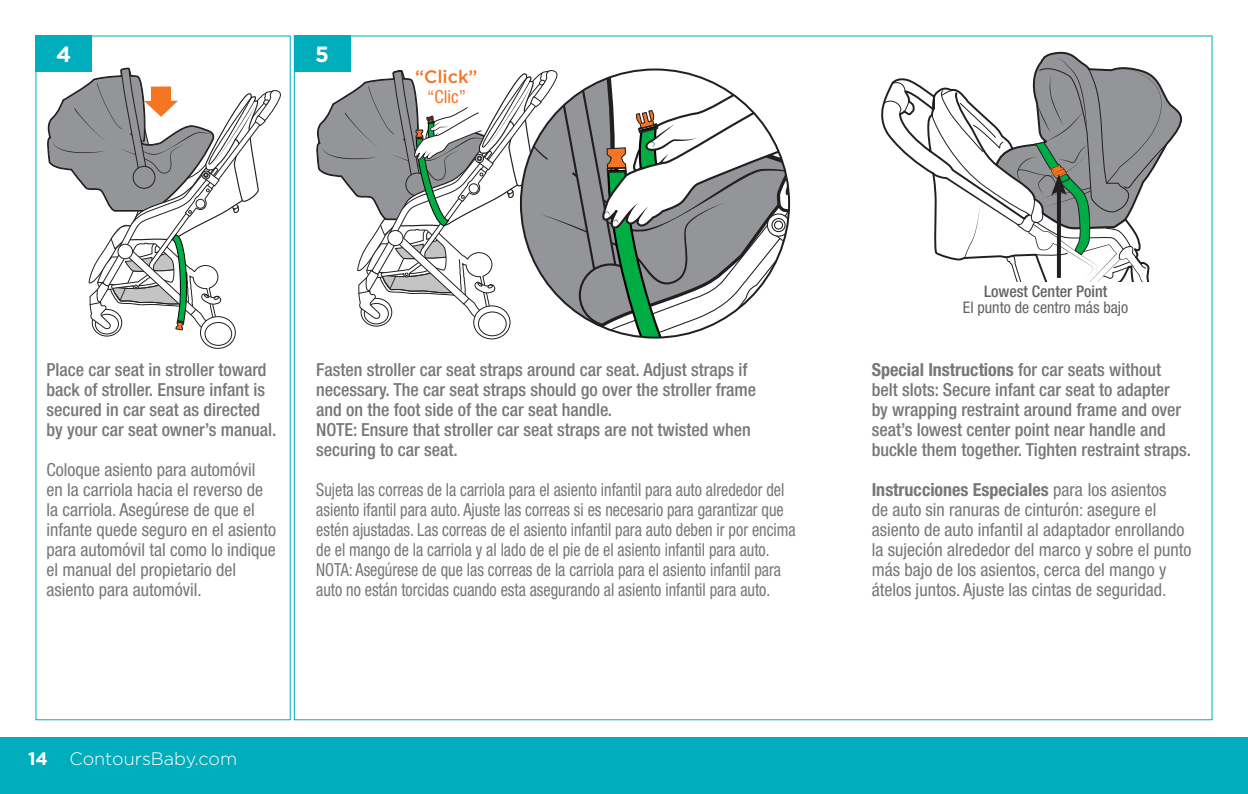
<style>
.page{position:relative;width:1248px;height:794px;background:#fff}
.page>*{position:absolute;margin:0;border:0;box-sizing:border-box;transform-origin:0 0}
.t1{font:700 22px "Gotham";color:#fff}
.t2{font:500 condensed 18px/20px "Helvetica Neue";color:#77777a}
.t3{font:condensed 18px/20px "Helvetica Neue";color:#77777a}
.t4{font:condensed 18px/20px "Helvetica Neue";color:#77777a;scale:.9 1}
.t5{font:300 18px "Gotham";color:#fff}
.t6{font:500 18px "Gotham";color:#f57523}
.t7{font:condensed 18px "Helvetica Neue";color:#f57523}
.t8{font:condensed 16px "Helvetica Neue";color:#636366}
.t9{font:500 condensed 16px "Helvetica Neue";color:#636366}
.s1{font-weight:700}
</style>
<div class="page">
<hr style="left:1247px;top:737px;width:1px;height:57px;background:#00adbc">
<div style="left:0;top:737px;width:1247px;height:57px;background:#00adbc"></div>
<div style="left:35px;top:35px;width:57px;height:37px;background:#00adbc"></div>
<svg style="left:92px;top:309px;width:30px;height:27px"></svg>
<div style="left:92px;top:309px;width:30px;height:27px;border:1px solid #231f20;border-radius:50%"></div>
<svg style="left:95px;top:314px;width:23px;height:20px"></svg>
<div style="left:95px;top:314px;width:24px;height:20px;border:1px solid #231f20;border-radius:50%"></div>
<svg style="left:200px;top:317px;width:35px;height:31px"></svg>
<div style="left:200px;top:316px;width:35px;height:32px;border:1px solid #231f20;border-radius:50%"></div>
<div style="left:205px;top:322px;width:27px;height:23px;background:#fff;border-radius:50%"></div>
<div style="left:205px;top:322px;width:27px;height:23px;border:1px solid #231f20;border-radius:50%"></div>
<svg style="left:47px;top:67px;width:234px;height:264px"></svg>
<div style="left:294px;top:35px;width:56px;height:37px;background:#00adbc"></div>
<div style="left:473px;top:306px;width:37px;height:33px;border:1px solid #231f20;border-radius:50%"></div>
<svg style="left:316px;top:69px;width:473px;height:268px"></svg>
<svg style="left:881px;top:78px;width:46px;height:93px"></svg>
<svg style="left:882px;top:99px;width:27px;height:16px"></svg>
<svg style="left:891px;top:81px;width:14px;height:11px"></svg>
<svg style="left:927px;top:51px;width:254px;height:230px"></svg>
<p class="t1" style="left:56px;top:40px;width:17px">4</p>
<p class="t1" style="left:315px;top:40px;width:15px">5</p>
<p class="t6" style="left:415px;top:65px;width:64px">“Click”</p>
<p class="t7" style="left:427px;top:86px;width:41px">“Clic”</p>
<p class="t2" style="left:47px;top:359px;width:231px">Place car seat in stroller toward back of stroller. Ensure infant is secured in car seat as directed by your car seat owner’s manual.</p>
<p class="t3" style="left:47px;top:459px;width:231px">Coloque asiento para automóvil en la carriola hacia el reverso de la carriola. Asegúrese de que el infante quede seguro en el asiento para automóvil tal como lo indique el manual del propietario del asiento para automóvil.</p>
<p class="t2" style="left:316px;top:359px;width:441px">Fasten stroller car seat straps around car seat. Adjust straps if necessary. The car seat straps should go over the stroller frame</p>
<p class="t2" style="left:316px;top:399px;width:297px">and on the foot side of the car seat handle.</p>
<p class="t2" style="left:316px;top:419px;width:436px">NOTE: Ensure that stroller car seat straps are not twisted when securing to car seat.</p>
<p class="t4" style="left:316px;top:479px;width:534px">Sujeta las correas de la carriola para el asiento infantil para auto alrededor del asiento ifantil para auto. Ajuste las correas si es necesario para garantizar que estén ajustadas. Las correas de el asiento infantil para auto deben ir por encima de el mango de la carriola y al lado de el pie de el asiento infantil para auto.</p>
<p class="t4" style="left:316px;top:559px;width:518px">NOTA: Asegúrese de que las correas de la carriola para el asiento infantil para auto no están torcidas cuando esta asegurando al asiento infantil para auto.</p>
<p class="t5" style="left:28px;top:747px;width:211px"><span class="s1">14</span> ContoursBaby.com</p>
<p class="t9" style="left:983px;top:281px;width:125px">Lowest Center Point</p>
<p class="t8" style="left:962px;top:298px;width:167px">El punto de centro más bajo</p>
<p class="t2" style="left:871px;top:359px;width:321px"><span class="s1">Special Instructions</span> for car seats without belt slots: Secure infant car seat to adapter<br>by wrapping restraint around frame and over seat’s lowest center point near handle and buckle them together. Tighten restraint straps.</p>
<p class="t3" style="left:871px;top:479px;width:321px"><span class="s1">Instrucciones Especiales</span> para los asientos<br>de auto sin ranuras de cinturón: asegure el asiento de auto infantil al adaptador enrollando la sujeción alrededor del marco y sobre el punto más bajo de los asientos, cerca del mango y átelos juntos. Ajuste las cintas de seguridad.</p>
</div>
